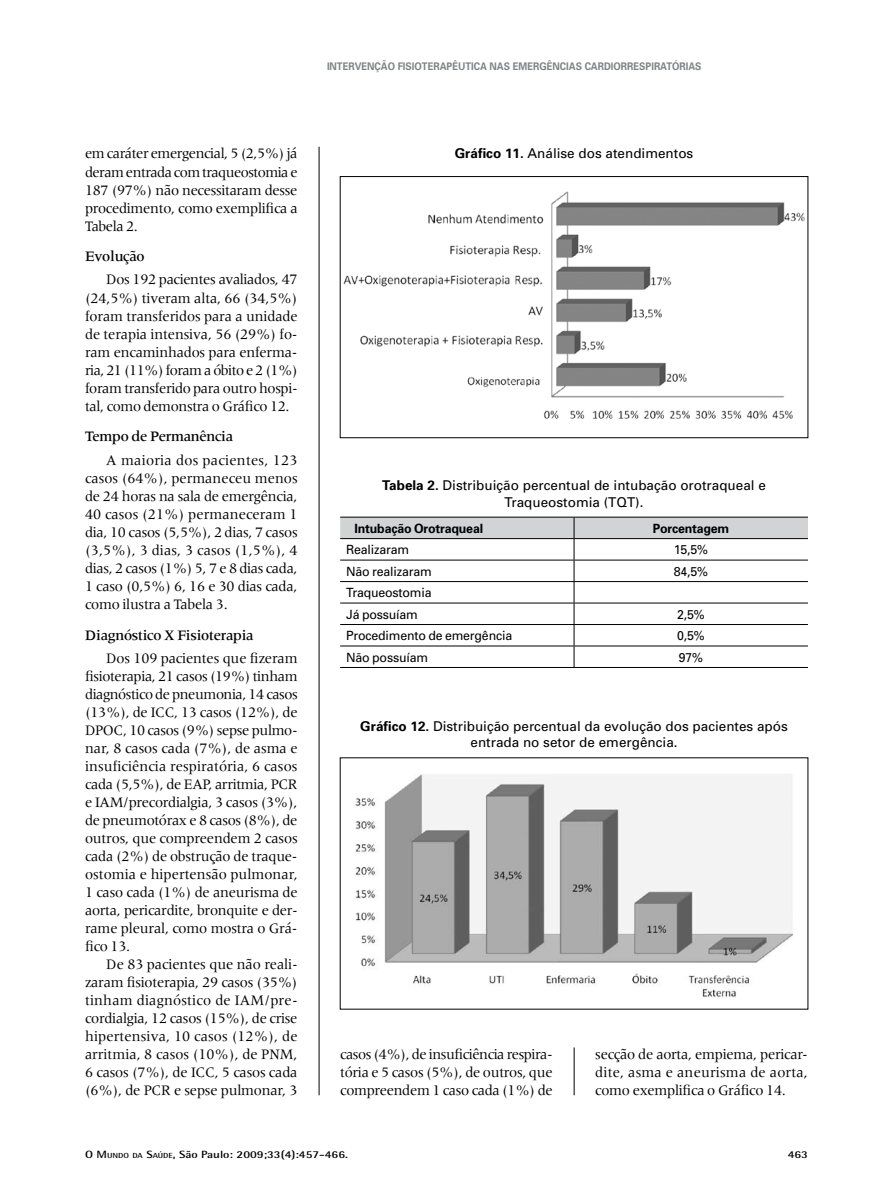
<style>
.page{position:relative;width:893px;height:1191px;background:#fff}
.page>*{position:absolute;margin:0;border:0;box-sizing:border-box;transform-origin:0 0}
.t1{font:15px/18px "Meridien";letter-spacing:-.02em;color:#000;text-align:justify}
.t2{font:500 15px "Meridien";letter-spacing:-.02em;color:#000}
.t3{font:13.5px/16.2px "Univers";color:#000;text-align:center}
.t4{font:12.75px/21.5px "Univers";letter-spacing:-.015em;color:#000}
.t5{font:700 12.75px "Univers";letter-spacing:-.015em;color:#000}
.t6{font:700 10.5px "Univers";color:#808285;scale:.9 1}
.t7{font:700 10.5px "Rotis Semi Sans";color:#000;scale:1.2 1}
.t8{font:700 10.5px "Rotis Semi Sans";color:#000;scale:1.2 1}
.s1{font-weight:700}
.s2{font-style:inherit}
.s3{font-size:7.35px}
</style>
<div class="page">
<hr style="left:319px;top:147px;width:1px;height:948px;background:#000">
<hr style="left:574px;top:1047px;width:1px;height:48px;background:#000">
<img style="left:343px;top:191px;width:462px;height:228px">
<div style="left:340px;top:176px;width:468px;height:262px;border:1px solid #000"></div>
<svg style="left:340px;top:518px;width:468px;height:149px"></svg>
<hr style="left:340px;top:667px;width:234px;height:1px;background:#000">
<hr style="left:574px;top:667px;width:234px;height:1px;background:#000">
<hr style="left:340px;top:517px;width:234px;height:1px;background:#000">
<hr style="left:574px;top:517px;width:234px;height:1px;background:#000">
<hr style="left:340px;top:538px;width:234px;height:1px;background:#000">
<hr style="left:574px;top:538px;width:234px;height:1px;background:#000">
<img style="left:355px;top:774px;width:438px;height:224px">
<p class="t6" style="left:327px;top:59px;width:8px">INTER</p>
<p class="t6" style="left:355px;top:59px;width:61px">VENÇÃO FISIOTERAP</p>
<p class="t6" style="left:452px;top:59px;width:14px">ÊUTICA</p>
<p class="t6" style="left:490px;top:59px;width:9px">NAS</p>
<p class="t6" style="left:513px;top:59px;width:25px">EMERG</p>
<p class="t6" style="left:547px;top:59px;width:14px">ÊNCIAS</p>
<p class="t6" style="left:585px;top:59px;width:8px">CAR</p>
<p class="t6" style="left:604px;top:59px;width:15px">DIORRESPIRAT</p>
<p class="t6" style="left:672px;top:59px;width:16px">ÓRIAS</p>
<p class="t1" style="left:85px;top:145px;width:214px">em caráter emergencial, 5 (2,5%) já deram entrada com traqueostomia e 187 (97%) não necessitaram desse procedimento, como exemplifica a Tabela 2.</p>
<p class="t2" style="left:85px;top:248px;width:61px">Evolução</p>
<p class="t1" style="left:85px;top:271px;width:214px;text-indent:21px">Dos 192 pacientes avaliados, 47 (24,5%) tiveram alta, 66 (34,5%) foram transferidos para a unidade de terapia intensiva, 56 (29%) fo&shy;ram encaminhados para enferma&shy;ria, 21 (11%) foram a óbito e 2 (1%) foram transferido para outro hospi&shy;tal, como demonstra o Gráfico 12.</p>
<p class="t2" style="left:85px;top:428px;width:150px">Tempo de Permanência</p>
<p class="t1" style="left:85px;top:451px;width:214px;text-indent:21px">A maioria dos pacientes, 123 casos (64%), permaneceu menos de 24 horas na sala de emergência, 40 casos (21%) permaneceram 1 dia, 10 casos (5,5%), 2 dias, 7 casos (3,5%), 3 dias, 3 casos (1,5%), 4 dias, 2 casos (1%) 5, 7 e 8 dias cada, 1 caso (0,5%) 6, 16 e 30 dias cada, como ilustra a Tabela 3.</p>
<p class="t2" style="left:85px;top:626px;width:170px">Diagnóstico X Fisioterapia</p>
<p class="t1" style="left:85px;top:649px;width:214px;text-indent:21px">Dos 109 pacientes que fizeram fisioterapia, 21 casos (19%) tinham diagnóstico de pneumonia, 14 casos (13%), de ICC, 13 casos (12%), de DPOC, 10 casos (9%) sepse pulmo&shy;nar, 8 casos cada (7%), de asma e insuficiência respiratória, 6 casos cada (5,5%), de EAP, arritmia, PCR e IAM/precordialgia, 3 casos (3%), de pneumotórax e 8 casos (8%), de outros, que compreendem 2 casos cada (2%) de obstrução de traque&shy;ostomia e hipertensão pulmonar, 1 caso cada (1%) de aneurisma de aorta, pericardite, bronquite e der&shy;rame pleural, como mostra o Grá&shy;fico 13.</p>
<p class="t1" style="left:85px;top:955px;width:214px;text-indent:21px">De 83 pacientes que não reali&shy;zaram fisioterapia, 29 casos (35%) tinham diagnóstico de IAM/pre&shy;cordialgia, 12 casos (15%), de crise hipertensiva, 10 casos (12%), de arritmia, 8 casos (10%), de PNM, 6 casos (7%), de ICC, 5 casos cada (6%), de PCR e sepse pulmonar, 3</p>
<p class="t3" style="left:455px;top:145px;width:240px"><span class="s1">Gráfico 11.</span> Análise dos atendimentos</p>
<p class="t3" style="left:382px;top:477px;width:385px"><span class="s1">Tabela 2.</span> Distribuição percentual de intubação orotraqueal e<br>Traqueostomia (TQT).</p>
<p class="t5" style="left:355px;top:520px;width:130px">Intubação Orotraqueal</p>
<p class="t5" style="left:653px;top:520px;width:78px">Porcentagem</p>
<p class="t4" style="left:346px;top:538px;width:65px">Realizaram</p>
<p class="t4" style="left:674px;top:538px;width:36px">15,5%</p>
<p class="t4" style="left:346px;top:560px;width:87px">Não realizaram</p>
<p class="t4" style="left:674px;top:560px;width:36px">84,5%</p>
<p class="t4" style="left:346px;top:581px;width:87px">Traqueostomia<br>Já possuíam</p>
<p class="t4" style="left:677px;top:603px;width:29px">2,5%</p>
<p class="t4" style="left:346px;top:624px;width:168px">Procedimento de emergência</p>
<p class="t4" style="left:677px;top:624px;width:29px">0,5%</p>
<p class="t4" style="left:346px;top:646px;width:83px">Não possuíam</p>
<p class="t4" style="left:679px;top:646px;width:26px">97%</p>
<p class="t3" style="left:360px;top:717px;width:429px"><span class="s1">Gráfico 12.</span> Distribuição percentual da evolução dos pacientes após entrada no setor de emergência.</p>
<p class="t1" style="left:340px;top:1045px;width:214px">casos (4%), de insuficiência respira&shy;tória e 5 casos (5%), de outros, que compreendem 1 caso cada (1%) de</p>
<p class="t1" style="left:595px;top:1045px;width:214px">secção de aorta, empiema, pericar&shy;dite, asma e aneurisma de aorta, como exemplifica o Gráfico 14.</p>
<p class="t7" style="left:85px;top:1147px;width:221px"><span class="s2">O M</span><span class="s3">UNDO DA</span> <span class="s2">S</span><span class="s3">AÚDE</span><span class="s2">,</span> São Paulo: 2009;33(4):457-466.</p>
<p class="t8" style="left:788px;top:1147px;width:18px">463</p>
</div>
